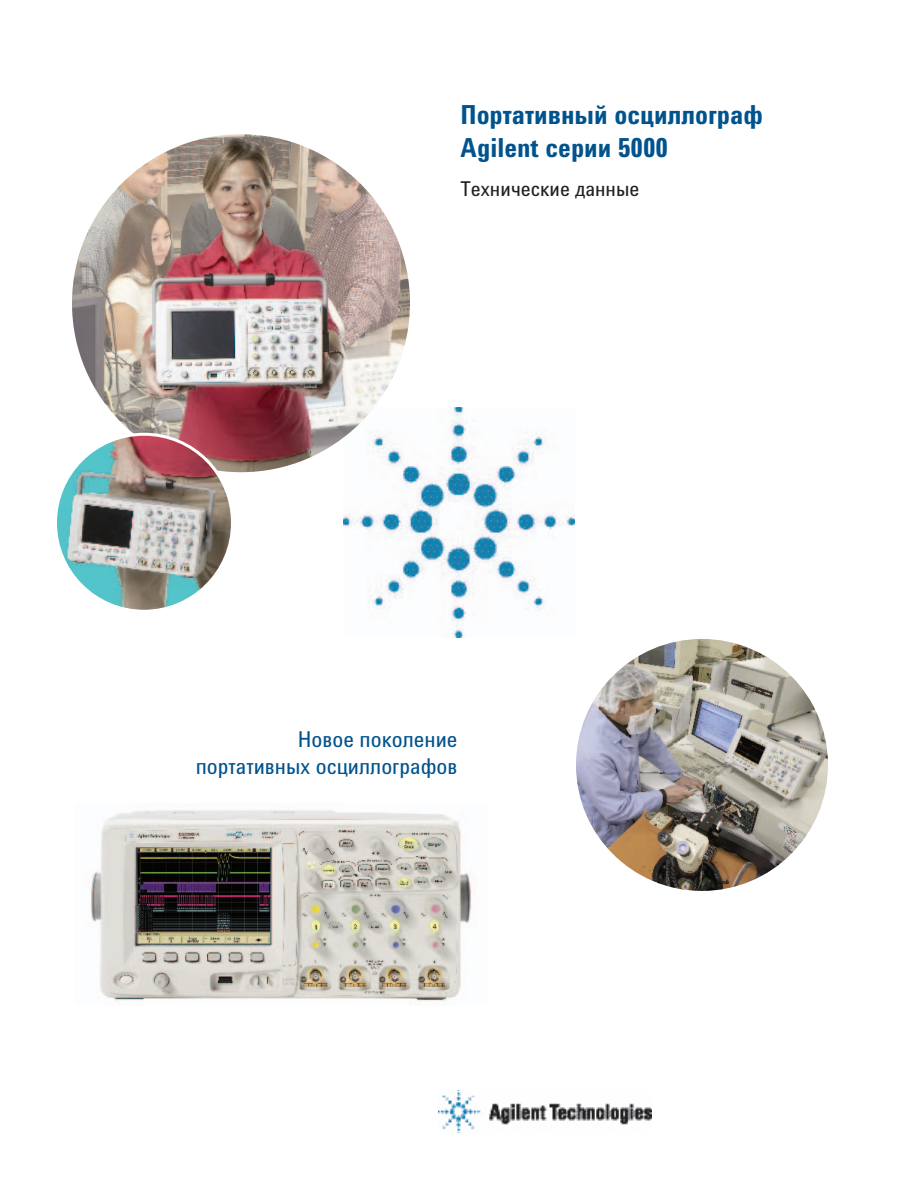
<style>
.page{position:relative;width:918px;height:1188px;background:#fff}
.page>*{position:absolute;margin:0;border:0;box-sizing:border-box;transform-origin:0 0}
.t1{font:700 27px/33px "Agilent Condensed CFF";color:#00538d}
.t2{font:22.5px/27px "Agilent Condensed CFF";color:#00538d;text-align:right}
.t3{font:21px "Agilent Condensed CFF";color:#231f20}
</style>
<div class="page">
<img style="left:344px;top:407px;width:230px;height:231px">
<img style="left:439px;top:1090px;width:213px;height:43px">
<img style="left:72px;top:134px;width:338px;height:338px;border-radius:50%">
<img style="left:56px;top:434px;width:176px;height:177px;border-radius:50%">
<img style="left:576px;top:639px;width:252px;height:252px;border-radius:50%">
<img style="left:90px;top:810px;width:386px;height:194px">
<p class="t1" style="left:460px;top:102px;width:304px">Портативный осциллограф<br>Agilent серии 5000</p>
<p class="t3" style="left:460px;top:181px;width:180px">Технические данные</p>
<p class="t2" style="left:196px;top:729px;width:263px">Новое поколение портативных осциллографов</p>
</div>
